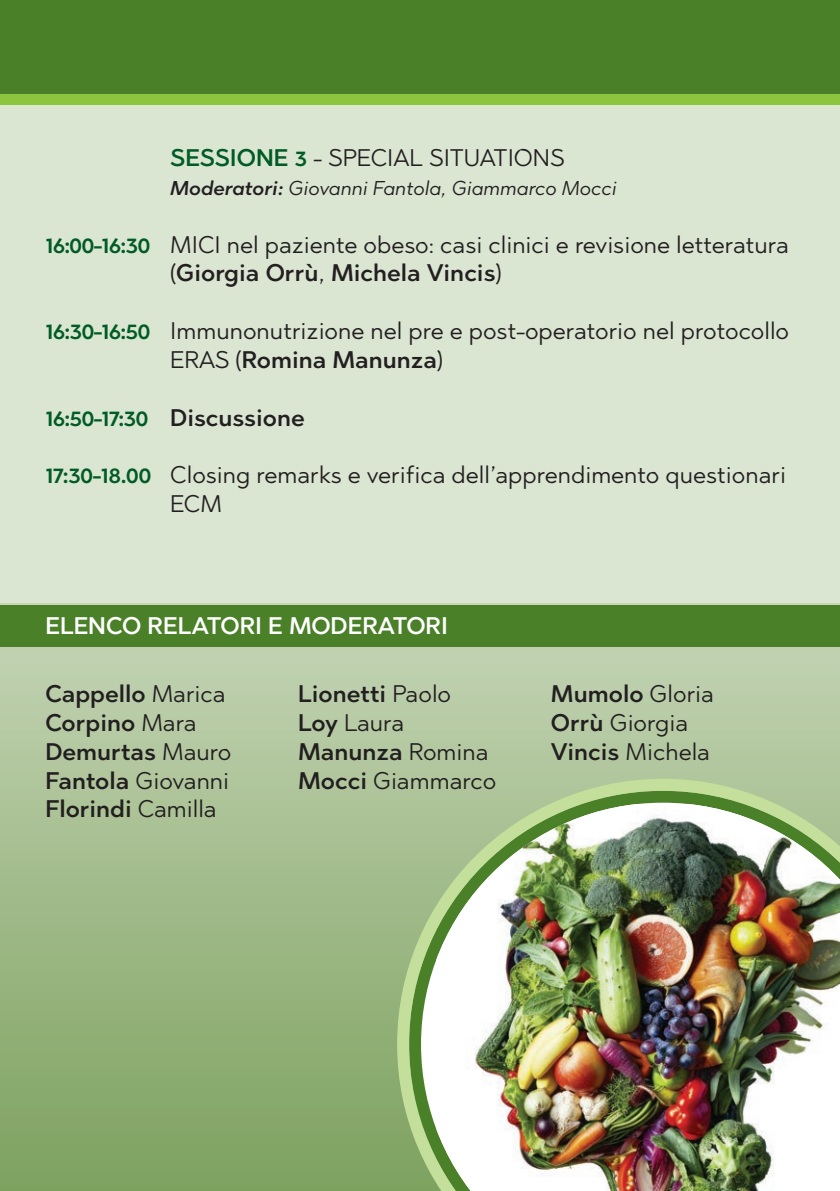
<style>
.page{position:relative;width:840px;height:1191px;background:#fff}
.page>*{position:absolute;margin:0;border:0;box-sizing:border-box;transform-origin:0 0}
.t1{font:24px/28.8px "Abrade";color:#231f20}
.t2{font:600 24px/28.8px "Abrade";color:#231f20}
.t3{font:600 24px "Abrade";color:#fff}
.t4{font:600 24px "Abrade";color:#005b26}
.t5{font:italic 20px "Abrade";color:#231f20}
.s1{font-weight:600;color:#005b26}
.s2{font-weight:600}
.s3{color:#231f20}
.s4{font-weight:400}
</style>
<div class="page">
<div style="left:0;top:0;width:839px;height:1191px;background:#dae5d2"></div>
<div style="left:0;top:604px;width:839px;height:587px;background:linear-gradient(to bottom,#c6d5b7,#7da15f)"></div>
<svg style="left:397px;top:779px;width:442px;height:412px;background:#a1bd84"></svg>
<svg style="left:421px;top:802px;width:418px;height:389px;background:#abc495"></svg>
<img style="left:436px;top:804px;width:403px;height:387px">
<div style="left:0;top:94px;width:839px;height:11px;background:#8bc63e"></div>
<div style="left:0;top:0;width:839px;height:94px;background:#4a8028"></div>
<div style="left:0;top:605px;width:839px;height:42px;background:#4a8028"></div>
<p class="t1" style="left:170px;top:143px;width:396px"><span class="s1">SESSIONE 3</span> - SPECIAL SITUATIONS</p>
<p class="t5" style="left:170px;top:175px;width:448px"><span class="s2">Moderatori:</span> Giovanni Fantola, Giammarco Mocci</p>
<p class="t1" style="left:170px;top:229px;width:620px;text-indent:-125px"><span class="s1">16:00-16:30</span> MICI nel paziente obeso: casi clinici e revisione letteratura (<span class="s2">Giorgia Orrù</span>, <span class="s2">Michela Vincis</span>)</p>
<p class="t1" style="left:170px;top:316px;width:620px;text-indent:-125px"><span class="s1">16:30-16:50</span> Immunonutrizione nel pre e post-operatorio nel protocollo<br>ERAS (<span class="s2">Romina Manunza</span>)</p>
<p class="t4" style="left:45px;top:401px;width:261px">16:50-17:30 <span class="s3">Discussione</span></p>
<p class="t1" style="left:170px;top:460px;width:617px;text-indent:-125px"><span class="s1">17:30-18.00</span> Closing remarks e verifica dell’apprendimento questionari<br>ECM</p>
<p class="t3" style="left:45px;top:609px;width:404px">ELENCO RELATORI E MODERATORI</p>
<p class="t2" style="left:45px;top:678px;width:187px">Cappello <span class="s4">Marica<br></span>Corpino <span class="s4">Mara<br></span>Demurtas <span class="s4">Mauro<br></span>Fantola <span class="s4">Giovanni<br></span>Florindi <span class="s4">Camilla</span></p>
<p class="t1" style="left:298px;top:678px;width:199px"><span class="s2">Lionetti</span> Paolo<br><span class="s2">Loy</span> Laura<br><span class="s2">Manunza</span> Romina<br><span class="s2">Mocci</span> Giammarco</p>
<p class="t1" style="left:550px;top:678px;width:164px"><span class="s2">Mumolo</span> Gloria<br><span class="s2">Orrù</span> Giorgia<br><span class="s2">Vincis</span> Michela</p>
</div>
